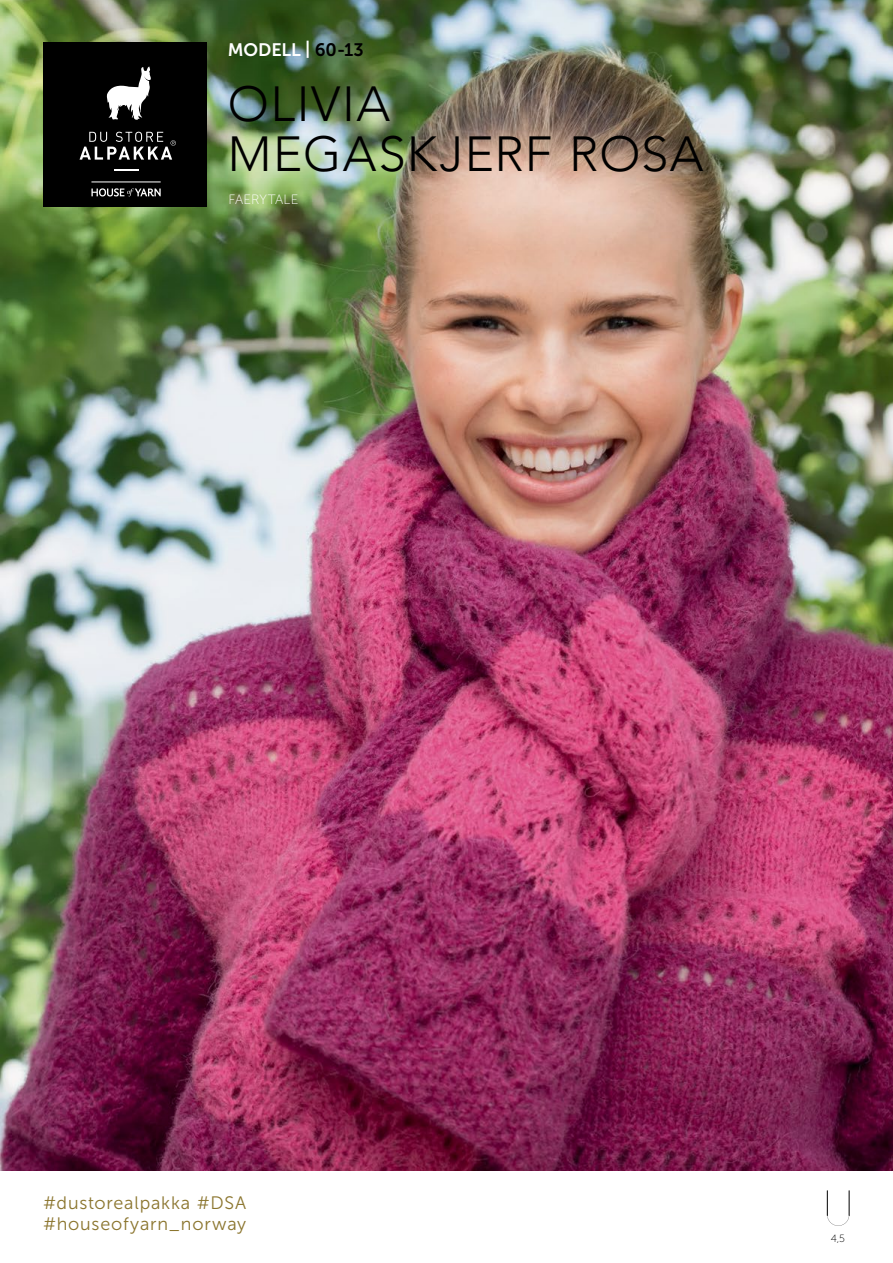
<style>
.page{position:relative;width:893px;height:1263px;background:#fff}
.page>*{position:absolute;margin:0;border:0;box-sizing:border-box;transform-origin:0 0}
.INNHOLD_-_Midtstilt{font:300 49.2px "Avenir";letter-spacing:.03em;color:#000}
.t1{font:18px/21px "Museo Sans 300";letter-spacing:.045em;color:#8b752e}
.t2{font:18px "Museo Sans 700";letter-spacing:-.005em;color:#fff}
.INNHOLD_-_Midtstilt-2{font:13.5px "Museo Sans 100";letter-spacing:.01em;color:#fff}
.t3{font:10.5px "Museo Sans 100";color:#000}
.s1{color:#000}
</style>
<div class="page">
<img style="left:0;top:0;width:893px;height:1171px">
<svg style="left:827px;top:1190px;width:23px;height:36px"></svg>
<div style="left:43px;top:43px;width:164px;height:164px;background:#000"></div>
<svg style="left:115px;top:169px;width:24px;height:1px"></svg>
<svg style="left:106px;top:67px;width:45px;height:53px"></svg>
<svg style="left:80px;top:132px;width:96px;height:28px"></svg>
<hr style="left:91px;top:182px;width:70px;height:1px;background:#fff">
<svg style="left:91px;top:188px;width:70px;height:8px"></svg>
<p class="t2" style="left:228px;top:40px;width:138px">MODELL | <span class="s1">60-13</span></p>
<p class="INNHOLD_-_Midtstilt" style="left:228px;top:75px;width:164px">OLIVIA</p>
<p class="INNHOLD_-_Midtstilt" style="left:228px;top:125px;width:477px">MEGASKJERF ROSA</p>
<p class="INNHOLD_-_Midtstilt-2" style="left:229px;top:192px;width:71px">FAERYTALE</p>
<p class="t1" style="left:43px;top:1193px;width:205px">#dustorealpakka #DSA #houseofyarn_norway</p>
<p class="t3" style="left:831px;top:1233px;width:16px">4,5</p>
</div>
